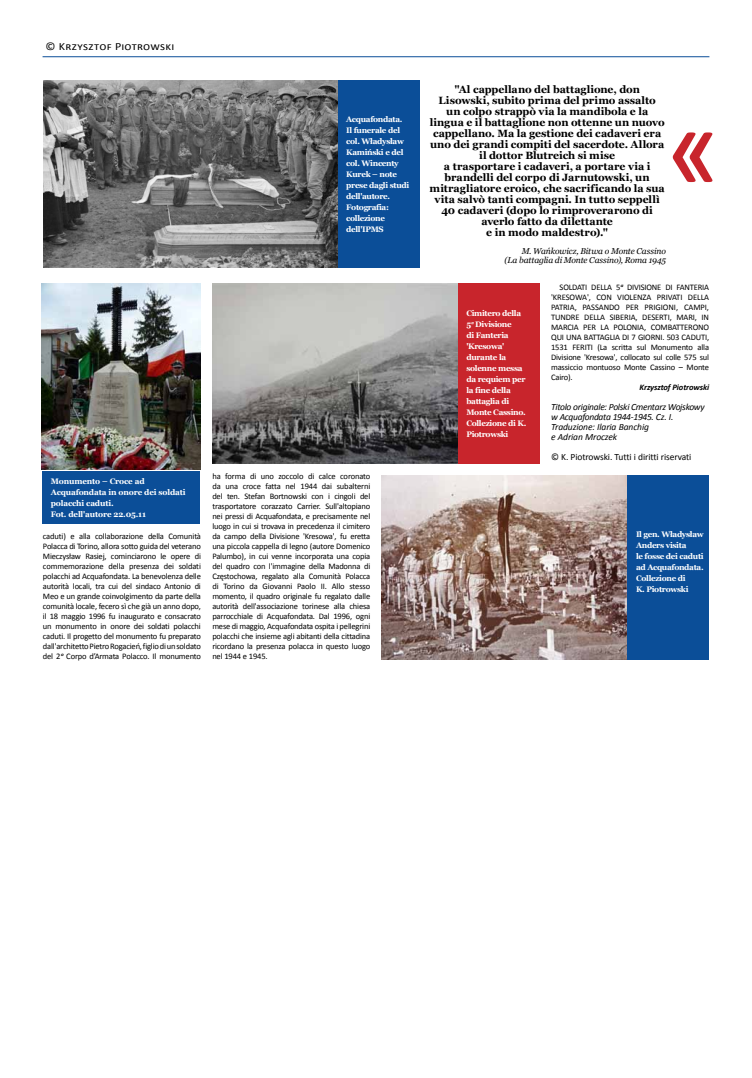
<style>
.page{position:relative;width:752px;height:1078px;background:#fff}
.page>*{position:absolute;margin:0;border:0;box-sizing:border-box;transform-origin:0 0}
.t1{font:121.3px "Calibri";color:#c8252c}
.t2{font:11px "Calibri";letter-spacing:.02em;color:#000;scale:1.1 1}
.t3{font:700 10.5px/11px "Georgia";letter-spacing:-.005em;color:#000;text-align:center}
.t4{font:italic 9.5px/10px "Calibri";letter-spacing:-.03em;color:#000}
.t5{font:9.5px "Calibri";letter-spacing:-.01em;color:#000}
.t6{font:8.5px/10px "Calibri";letter-spacing:-.02em;color:#000;text-align:justify}
.t7{font:italic 8.5px/9px "Georgia";letter-spacing:-.015em;color:#000;text-align:right}
.t8{font:italic 700 8.5px "Calibri";letter-spacing:-.01em;color:#000}
.t9{font:700 8px/11px "Georgia";letter-spacing:-.04em;color:#fff}
.t10{font:700 8px/11px "Georgia";letter-spacing:-.02em;color:#fff}
.s1{font-style:italic}
.s2{font-family:"Calibri";font-weight:400;font-style:italic}
</style>
<div class="page">
<hr style="left:43px;top:56px;width:666px;height:1px;background:#0b4e98">
<div style="left:337px;top:80px;width:82px;height:187px;background:#0b4e98"></div>
<img style="left:43px;top:80px;width:294px;height:187px">
<img style="left:42px;top:283px;width:158px;height:186px">
<div style="left:42px;top:471px;width:157px;height:53px;background:#0b4e98"></div>
<div style="left:457px;top:283px;width:82px;height:180px;background:#c8252c"></div>
<img style="left:212px;top:283px;width:245px;height:180px">
<img style="left:381px;top:475px;width:246px;height:184px">
<div style="left:627px;top:475px;width:82px;height:184px;background:#0b4e98"></div>
<p class="t2" style="left:45px;top:40px;width:118px">© Krzysztof Piotrowski</p>
<p class="t9" style="left:346px;top:113px;width:65px">Acquafondata.<br>Il funerale del col. Władysław<br>Kamiński e del col. Wincenty<br>Kurek – note prese dagli studi dell'autore.<br>Fotografia: collezione dell'IPMS</p>
<p class="t10" style="left:51px;top:476px;width:136px">Monumento – Croce ad<br>Acquafondata in onore dei soldati polacchi caduti.<br>Fot. dell'autore 22.05.11</p>
<p class="t6" style="left:43px;top:531px;width:159px">caduti) e alla collaborazione della Comunità Polacca di Torino, allora sotto guida del veterano Mieczysław Rasiej, cominciarono le opere di commemorazione della presenza dei soldati polacchi ad Acquafondata. La benevolenza delle autorità locali, tra cui del sindaco Antonio di Meo e un grande coinvolgimento da parte della comunità locale, fecero sì che già un anno dopo, il 18 maggio 1996 fu inaugurato e consacrato un monumento in onore dei soldati polacchi caduti. Il progetto del monumento fu preparato dall'architetto Pietro Rogacień, figlio di un soldato del 2<span class="s1">o</span> Corpo d’Armata Polacco. Il monumento</p>
<p class="t6" style="left:212px;top:470px;width:159px">ha forma di uno zoccolo di calce coronato da una croce fatta nel 1944 dai subalterni del ten. Stefan Bortnowski con i cingoli del trasportatore corazzato Carrier. Sull'altopiano nei pressi di Acquafondata, e precisamente nel luogo in cui si trovava in precedenza il cimitero da campo della Divisione 'Kresowa', fu eretta una piccola cappella di legno (autore Domenico Palumbo), in cui venne incorporata una copia del quadro con l'immagine della Madonna di Częstochowa, regalato alla Comunità Polacca di Torino da Giovanni Paolo II. Allo stesso momento, il quadro originale fu regalato dalle autorità dell'associazione torinese alla chiesa parrocchiale di Acquafondata. Dal 1996, ogni mese di maggio, Acquafondata ospita i pellegrini polacchi che insieme agli abitanti della cittadina ricordano la presenza polacca in questo luogo nel 1944 e 1945.</p>
<p class="t3" style="left:429px;top:83px;width:237px">"Al cappellano del battaglione, don Lisowski, subito prima del primo assalto<br>un colpo strappò via la mandibola e la lingua e il battaglione non ottenne un nuovo cappellano. Ma la gestione dei cadaveri era uno dei grandi compiti del sacerdote. Allora il dottor Blutreich si mise<br>a trasportare i cadaveri, a portare via i brandelli del corpo di Jarnutowski, un mitragliatore eroico, che sacrificando la sua vita salvò tanti compagni. In tutto seppellì 40 cadaveri (dopo lo rimproverarono di averlo fatto da dilettante<br>e in modo maldestro)."</p>
<p class="t7" style="left:504px;top:246px;width:163px">M. Wańkowicz, Bitwa o Monte Cassino<br>(La battaglia di Monte Cassino), Roma 1945</p>
<h1 class="t1" style="left:665px;top:80px;width:59px">‹‹</h1>
<p class="t9" style="left:466px;top:308px;width:62px">Cimitero della<br>5<span class="s2">a</span> Divisione<br>di Fanteria 'Kresowa' durante la solenne messa da requiem per la fine della battaglia di<br>Monte Cassino.<br>Collezione di K.<br>Piotrowski</p>
<p class="t6" style="left:551px;top:282px;width:159px;text-indent:9px">SOLDATI DELLA 5<span class="s1">a</span> DIVISIONE DI FANTERIA 'KRESOWA', CON VIOLENZA PRIVATI DELLA PATRIA, PASSANDO PER PRIGIONI, CAMPI, TUNDRE DELLA SIBERIA, DESERTI, MARI, IN MARCIA PER LA POLONIA, COMBATTERONO QUI UNA BATTAGLIA DI 7 GIORNI. 503 CADUTI, 1531 FERITI (La scritta sul Monumento alla Divisione 'Kresowa', collocato sul colle 575 sul massiccio montuoso Monte Cassino – Monte Cairo).</p>
<p class="t8" style="left:639px;top:382px;width:71px">Krzysztof Piotrowski</p>
<p class="t4" style="left:551px;top:401px;width:155px">Titolo originale: Polski Cmentarz Wojskowy w Acquafondata 1944-1945. Cz. I.<br>Traduzione: Ilaria Banchig<br>e Adrian Mroczek</p>
<p class="t5" style="left:551px;top:451px;width:142px">© K. Piotrowski. Tutti i diritti riservati</p>
<p class="t9" style="left:635px;top:529px;width:69px">Il gen. Władysław<br>Anders visita<br>le fosse dei caduti ad Acquafondata.<br>Collezione di<br>K. Piotrowski</p>
</div>
